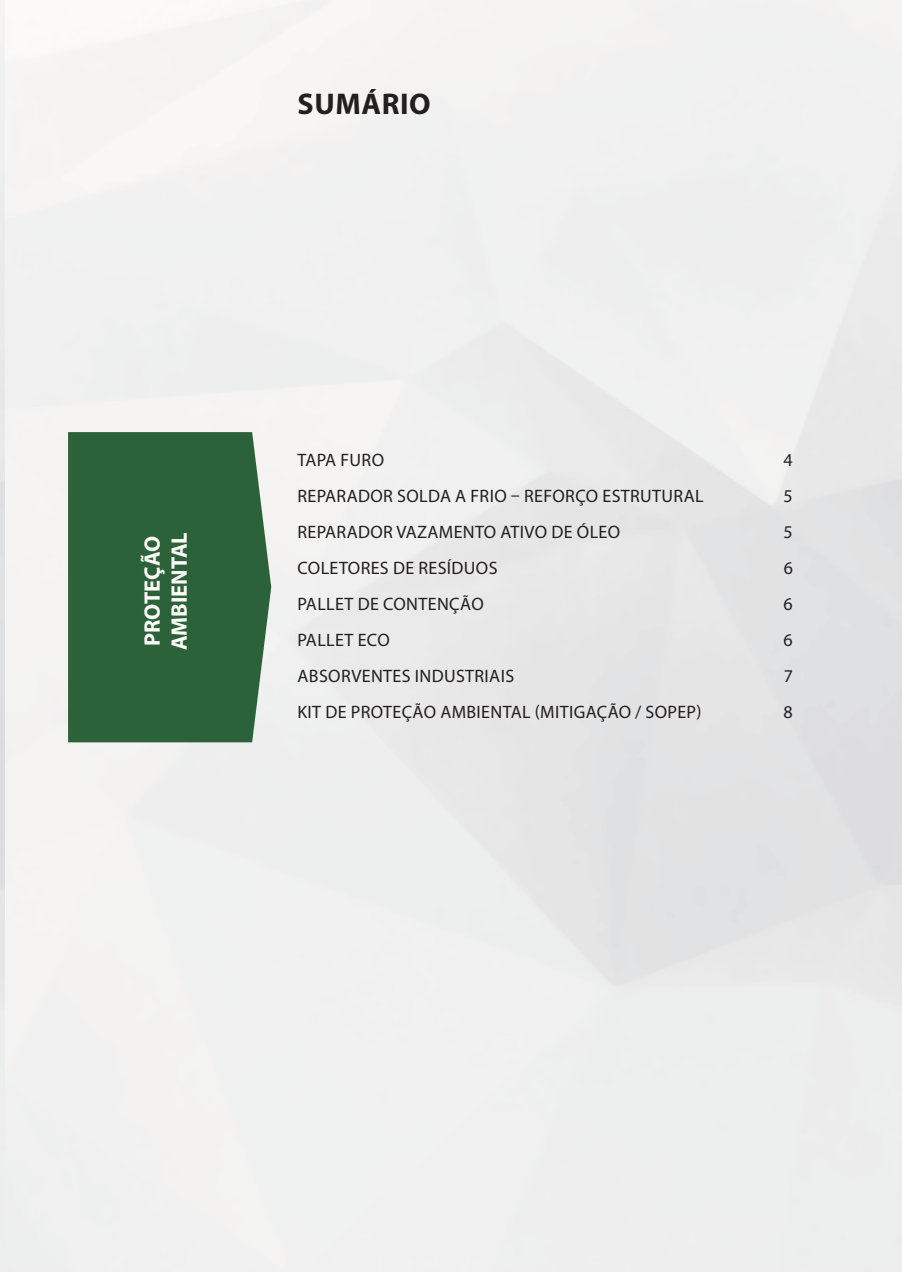
<style>
.page{position:relative;width:902px;height:1272px;background:#fff}
.page>*{position:absolute;margin:0;border:0;box-sizing:border-box;transform-origin:0 0}
.t1{font:700 30px "Myriad Pro";letter-spacing:.02em;color:#231f20}
.t2{font:700 22.5px/27px "Myriad Pro";color:#fefaf8}
.t3{font:18px "Myriad Pro";letter-spacing:.02em;color:#231f20}
</style>
<div class="page">
<div style="left:68px;top:432px;width:203px;height:310px;background:#2c6239"></div>
<h1 class="t1" style="left:297px;top:85px;width:135px">SUMÁRIO</h1>
<p class="t2" style="left:138px;top:650px;width:120px;rotate:-90deg">PROTEÇÃO<br>AMBIENTAL</p>
<p class="t3" style="left:297px;top:450px;width:88px">TAPA FURO</p>
<p class="t3" style="left:783px;top:450px;width:11px">4</p>
<p class="t3" style="left:297px;top:486px;width:407px">REPARADOR SOLDA A FRIO – REFORÇO ESTRUTURAL</p>
<p class="t3" style="left:783px;top:486px;width:11px">5</p>
<p class="t3" style="left:297px;top:522px;width:324px">REPARADOR VAZAMENTO ATIVO DE ÓLEO</p>
<p class="t3" style="left:783px;top:522px;width:11px">5</p>
<p class="t3" style="left:297px;top:558px;width:201px">COLETORES DE RESÍDUOS</p>
<p class="t3" style="left:783px;top:558px;width:11px">6</p>
<p class="t3" style="left:297px;top:594px;width:188px">PALLET DE CONTENÇÃO</p>
<p class="t3" style="left:783px;top:594px;width:11px">6</p>
<p class="t3" style="left:297px;top:630px;width:94px">PALLET ECO</p>
<p class="t3" style="left:783px;top:630px;width:11px">6</p>
<p class="t3" style="left:297px;top:666px;width:218px">ABSORVENTES INDUSTRIAIS</p>
<p class="t3" style="left:783px;top:666px;width:11px">7</p>
<p class="t3" style="left:297px;top:702px;width:405px">KIT DE PROTEÇÃO AMBIENTAL (MITIGAÇÃO / SOPEP)</p>
<p class="t3" style="left:783px;top:702px;width:11px">8</p>
</div>
